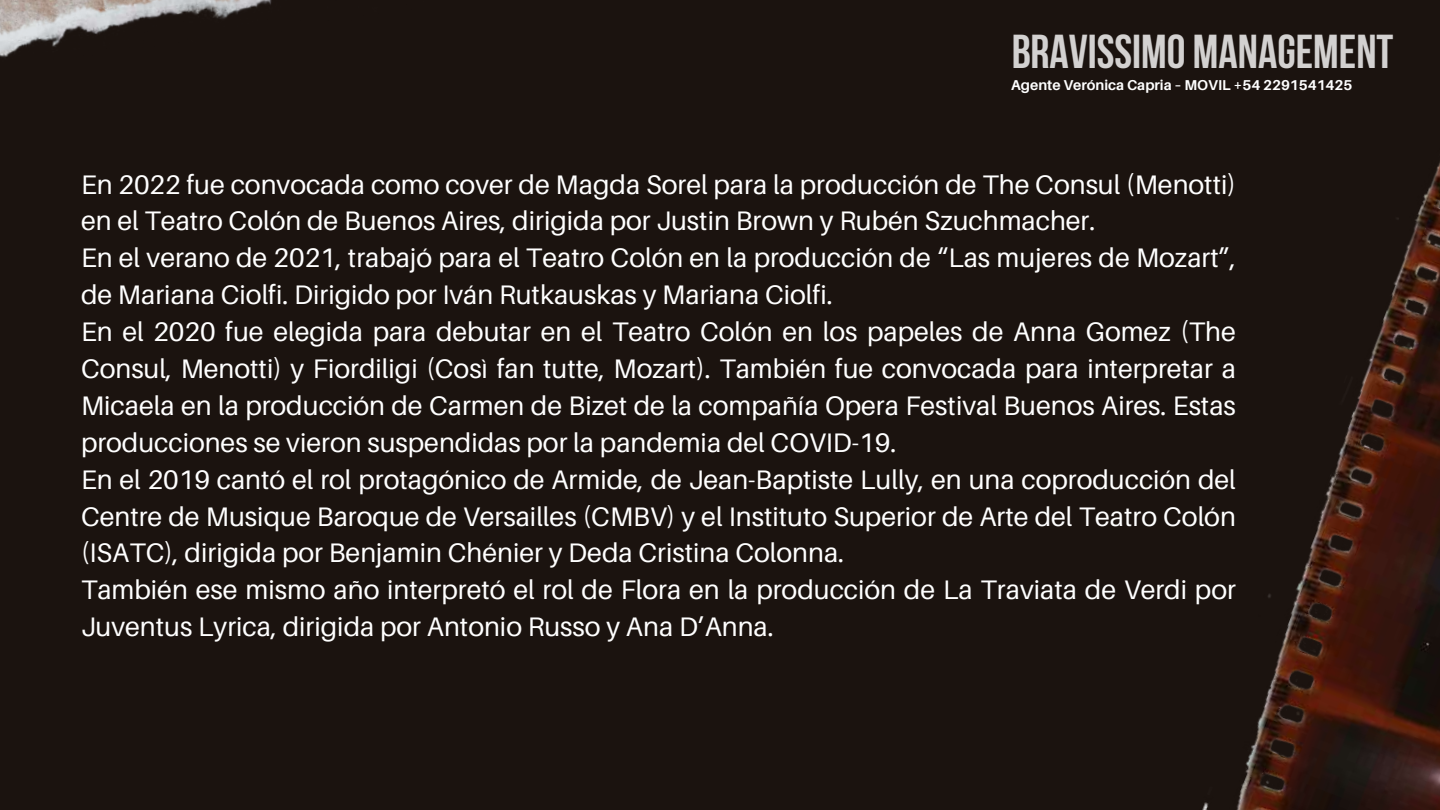
<style>
.page{position:relative;width:1440px;height:810px;background:#1b130f}
.page>*{position:absolute;margin:0;border:0;box-sizing:border-box;transform-origin:0 0}
.t1{font:700 47.4px "Bebas Neue";color:#fff}
.t2{font:26.8px/36.9px "Aileron";color:#fff}
.t3{font:700 14.3px "Aileron";color:#fff}
</style>
<div class="page">
<img style="left:1202px;top:162px;width:238px;height:648px">
<img style="left:0;top:0;width:272px;height:57px">
<h1 class="t1" style="left:1011px;top:33px;width:384px">BRAVISSIMO MANAGEMENT</h1>
<p class="t3" style="left:1011px;top:76px;width:343px">Agente Verónica Capria – MOVIL +54 2291541425</p>
<p class="t2" style="left:81px;top:165px;width:1156px">En 2022 fue convocada como cover de Magda Sorel para la producción de The Consul (Menotti) en el Teatro Colón de Buenos Aires, dirigida por Justin Brown y Rubén Szuchmacher.<br>En el verano de 2021, trabajó para el Teatro Colón en la producción de “Las mujeres de Mozart”, de Mariana Ciolfi. Dirigido por Iván Rutkauskas y Mariana Ciolfi.<br>En el 2020 fue elegida para debutar en el Teatro Colón en los papeles de Anna Gomez (The Consul, Menotti) y Fiordiligi (Così fan tutte, Mozart). También fue convocada para interpretar a Micaela en la producción de Carmen de Bizet de la compañía Opera Festival Buenos Aires. Estas producciones se vieron suspendidas por la pandemia del COVID-19.<br>En el 2019 cantó el rol protagónico de Armide, de Jean-Baptiste Lully, en una coproducción del Centre de Musique Baroque de Versailles (CMBV) y el Instituto Superior de Arte del Teatro Colón (ISATC), dirigida por Benjamin Chénier y Deda Cristina Colonna.<br>También ese mismo año interpretó el rol de Flora en la producción de La Traviata de Verdi por Juventus Lyrica, dirigida por Antonio Russo y Ana D’Anna.</p>
</div>
